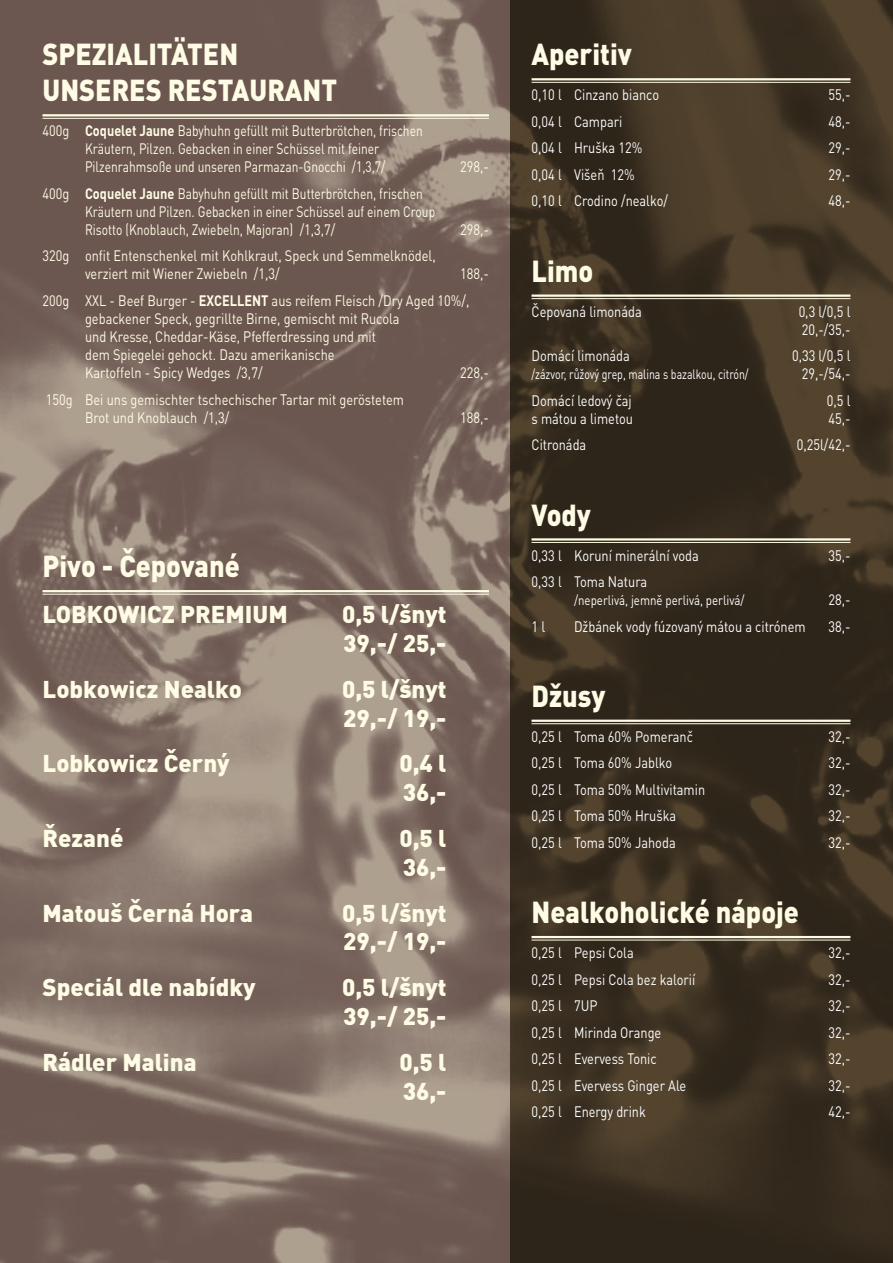
<style>
.page{position:relative;width:893px;height:1263px;background:#fff}
.page>*{position:absolute;margin:0;border:0;box-sizing:border-box;transform-origin:0 0}
.t1{font:900 30px/36px "DIN Pro";color:#fffce5;scale:.9 1}
.t2{font:900 24px/28.8px "DIN Pro";color:#fffce5}
.t3{font:15px/18px "DIN Pro";color:#fffce5;scale:.85 1}
.t4{font:15px/18px "DIN Pro";color:#fff;scale:.85 1}
.t5{font:13.5px "DIN Pro";color:#fff;scale:.78 1}
.t6{font:13.5px "DIN Pro";color:#fff;scale:.85 1}
.s1{font-weight:700}
</style>
<div class="page">
<img style="left:0;top:0;width:893px;height:1263px">
<hr style="left:43px;top:114px;width:446px;height:2px;background:#fffce5">
<hr style="left:43px;top:118px;width:446px;height:1px;background:#fffce5">
<hr style="left:43px;top:590px;width:446px;height:2px;background:#fffce5">
<hr style="left:43px;top:594px;width:446px;height:1px;background:#fffce5">
<hr style="left:531px;top:78px;width:319px;height:2px;background:#fffce5">
<hr style="left:531px;top:82px;width:319px;height:1px;background:#fffce5">
<hr style="left:531px;top:294px;width:319px;height:3px;background:#fffce5">
<hr style="left:531px;top:298px;width:319px;height:1px;background:#fffce5">
<hr style="left:531px;top:538px;width:319px;height:3px;background:#fffce5">
<hr style="left:531px;top:542px;width:319px;height:1px;background:#fffce5">
<hr style="left:531px;top:720px;width:319px;height:2px;background:#fffce5">
<hr style="left:531px;top:723px;width:319px;height:1px;background:#fffce5">
<hr style="left:531px;top:936px;width:319px;height:2px;background:#fffce5">
<hr style="left:531px;top:940px;width:319px;height:1px;background:#fffce5">
<h1 class="t1" style="left:43px;top:35px;width:329px">SPEZIALITÄTEN<br>UNSERES RESTAURANT</h1>
<p class="t3" style="left:43px;top:121px;width:449px;text-align:center">400g <span class="s1">Coquelet Jaune</span> Babyhuhn gefüllt mit Butterbrötchen, frischen<br>Kräutern, Pilzen. Gebacken in einer Schüssel mit feiner<br>Pilzenrahmsoße und unseren Parmazan-Gnocchi /1,3,7/</p>
<p class="t3" style="left:85px;top:184px;width:413px;text-indent:-43px">400g <span class="s1">Coquelet Jaune</span> Babyhuhn gefüllt mit Butterbrötchen, frischen<br>Kräutern und Pilzen. Gebacken in einer Schüssel auf einem Croup<br>Risotto (Knoblauch, Zwiebeln, Majoran) /1,3,7/</p>
<p class="t3" style="left:460px;top:157px;width:35px">298,-</p>
<p class="t3" style="left:460px;top:220px;width:35px">298,-</p>
<p class="t3" style="left:85px;top:246px;width:414px;text-indent:-43px">320g onfit Entenschenkel mit Kohlkraut, Speck und Semmelknödel, verziert mit Wiener Zwiebeln /1,3/</p>
<p class="t3" style="left:43px;top:260px;width:527px;line-height:26.5px;text-indent:418px">188,-<br>200g XXL - Beef Burger - <span class="s1">EXCELLENT</span> aus reifem Fleisch /Dry Aged 10%/,</p>
<p class="t3" style="left:85px;top:309px;width:372px">gebackener Speck, gegrillte Birne, gemischt mit Rucola und Kresse, Cheddar-Käse, Pfefferdressing und mit dem Spiegelei gehockt. Dazu amerikanische<br>Kartoffeln - Spicy Wedges /3,7/</p>
<p class="t3" style="left:460px;top:363px;width:35px">228,-</p>
<p class="t3" style="left:85px;top:389px;width:377px;text-indent:-39px">150g Bei uns gemischter tschechischer Tartar mit geröstetem<br>Brot und Knoblauch /1,3/</p>
<p class="t3" style="left:460px;top:407px;width:35px">188,-</p>
<h1 class="t1" style="left:43px;top:547px;width:221px">Pivo - Čepované</h1>
<h2 class="t2" style="left:43px;top:599px;width:247px">LOBKOWICZ PREMIUM</h2>
<h2 class="t2" style="left:342px;top:599px;width:106px">0,5 l/šnyt<br>39,-/ 25,-</h2>
<h2 class="t2" style="left:43px;top:674px;width:201px">Lobkowicz Nealko</h2>
<h2 class="t2" style="left:342px;top:674px;width:106px">0,5 l/šnyt<br>29,-/ 19,-</h2>
<h2 class="t2" style="left:43px;top:748px;width:189px">Lobkowicz Černý</h2>
<h2 class="t2" style="left:399px;top:748px;width:49px">0,4 l<br>36,-</h2>
<h2 class="t2" style="left:43px;top:823px;width:82px">Řezané</h2>
<h2 class="t2" style="left:399px;top:823px;width:49px">0,5 l<br>36,-</h2>
<h2 class="t2" style="left:43px;top:897px;width:212px">Matouš Černá Hora</h2>
<h2 class="t2" style="left:342px;top:897px;width:106px">0,5 l/šnyt<br>29,-/ 19,-</h2>
<h2 class="t2" style="left:43px;top:972px;width:215px">Speciál dle nabídky</h2>
<h2 class="t2" style="left:342px;top:972px;width:106px">0,5 l/šnyt<br>39,-/ 25,-</h2>
<h2 class="t2" style="left:43px;top:1047px;width:156px">Rádler Malina</h2>
<h2 class="t2" style="left:399px;top:1047px;width:49px">0,5 l<br>36,-</h2>
<h1 class="t1" style="left:531px;top:35px;width:113px">Aperitiv</h1>
<p class="t4" style="left:531px;top:85px;width:152px">0,10 l Cinzano bianco</p>
<p class="t4" style="left:828px;top:85px;width:28px">55,-</p>
<p class="t4" style="left:531px;top:112px;width:108px">0,04 l Campari</p>
<p class="t4" style="left:828px;top:112px;width:28px">48,-</p>
<p class="t4" style="left:531px;top:138px;width:132px">0,04 l Hruška 12%</p>
<p class="t4" style="left:828px;top:138px;width:28px">29,-</p>
<p class="t4" style="left:531px;top:165px;width:123px">0,04 l Višeň 12%</p>
<p class="t4" style="left:828px;top:165px;width:28px">29,-</p>
<p class="t4" style="left:531px;top:191px;width:162px">0,10 l Crodino /nealko/</p>
<p class="t4" style="left:828px;top:191px;width:28px">48,-</p>
<h1 class="t1" style="left:531px;top:252px;width:70px">Limo</h1>
<p class="t4" style="left:531px;top:302px;width:131px">Čepovaná limonáda</p>
<p class="t4" style="left:799px;top:302px;width:62px">0,3 l/0,5 l<br>20,-/35,-</p>
<p class="t4" style="left:531px;top:346px;width:117px">Domácí limonáda</p>
<p class="t4" style="left:792px;top:346px;width:70px">0,33 l/0,5 l</p>
<p class="t5" style="left:531px;top:365px;width:280px">/zázvor, růžový grep, malina s bazalkou, citrón/</p>
<p class="t4" style="left:802px;top:364px;width:59px">29,-/54,-</p>
<p class="t4" style="left:531px;top:391px;width:119px">Domácí ledový čaj</p>
<p class="t4" style="left:827px;top:391px;width:29px">0,5 l</p>
<p class="t4" style="left:531px;top:409px;width:121px">s mátou a limetou</p>
<p class="t4" style="left:828px;top:409px;width:28px">45,-</p>
<p class="t4" style="left:531px;top:435px;width:66px">Citronáda</p>
<p class="t4" style="left:797px;top:435px;width:65px">0,25l/42,-</p>
<h1 class="t1" style="left:531px;top:495px;width:67px">Vody</h1>
<p class="t4" style="left:531px;top:545px;width:198px">0,33 l Koruní minerální voda</p>
<p class="t4" style="left:828px;top:545px;width:28px">35,-</p>
<p class="t4" style="left:531px;top:572px;width:138px">0,33 l Toma Natura</p>
<p class="t6" style="left:574px;top:591px;width:202px">/neperlivá, jemně perlivá, perlivá/</p>
<p class="t4" style="left:828px;top:590px;width:28px">28,-</p>
<p class="t4" style="left:531px;top:616px;width:18px">1 l</p>
<p class="t4" style="left:574px;top:616px;width:274px">Džbánek vody fúzovaný mátou a citrónem</p>
<p class="t4" style="left:828px;top:616px;width:28px">38,-</p>
<h1 class="t1" style="left:531px;top:677px;width:84px">Džusy</h1>
<p class="t4" style="left:531px;top:727px;width:191px">0,25 l Toma 60% Pomeranč</p>
<p class="t4" style="left:828px;top:727px;width:28px">32,-</p>
<p class="t4" style="left:531px;top:753px;width:167px">0,25 l Toma 60% Jablko</p>
<p class="t4" style="left:828px;top:753px;width:28px">32,-</p>
<p class="t4" style="left:531px;top:780px;width:206px">0,25 l Toma 50% Multivitamin</p>
<p class="t4" style="left:828px;top:780px;width:28px">32,-</p>
<p class="t4" style="left:531px;top:806px;width:172px">0,25 l Toma 50% Hruška</p>
<p class="t4" style="left:828px;top:806px;width:28px">32,-</p>
<p class="t4" style="left:531px;top:833px;width:171px">0,25 l Toma 50% Jahoda</p>
<p class="t4" style="left:828px;top:833px;width:28px">32,-</p>
<h1 class="t1" style="left:531px;top:893px;width:299px">Nealkoholické nápoje</h1>
<p class="t4" style="left:531px;top:943px;width:122px">0,25 l Pepsi Cola</p>
<p class="t4" style="left:828px;top:943px;width:28px">32,-</p>
<p class="t4" style="left:531px;top:970px;width:194px">0,25 l Pepsi Cola bez kalorií</p>
<p class="t4" style="left:828px;top:970px;width:28px">32,-</p>
<p class="t4" style="left:531px;top:996px;width:79px">0,25 l 7UP</p>
<p class="t4" style="left:828px;top:996px;width:28px">32,-</p>
<p class="t4" style="left:531px;top:1023px;width:154px">0,25 l Mirinda Orange</p>
<p class="t4" style="left:828px;top:1023px;width:28px">32,-</p>
<p class="t4" style="left:531px;top:1049px;width:149px">0,25 l Evervess Tonic</p>
<p class="t4" style="left:828px;top:1049px;width:28px">32,-</p>
<p class="t4" style="left:531px;top:1076px;width:184px">0,25 l Evervess Ginger Ale</p>
<p class="t4" style="left:828px;top:1076px;width:28px">32,-</p>
<p class="t4" style="left:531px;top:1102px;width:136px">0,25 l Energy drink</p>
<p class="t4" style="left:828px;top:1102px;width:28px">42,-</p>
</div>
